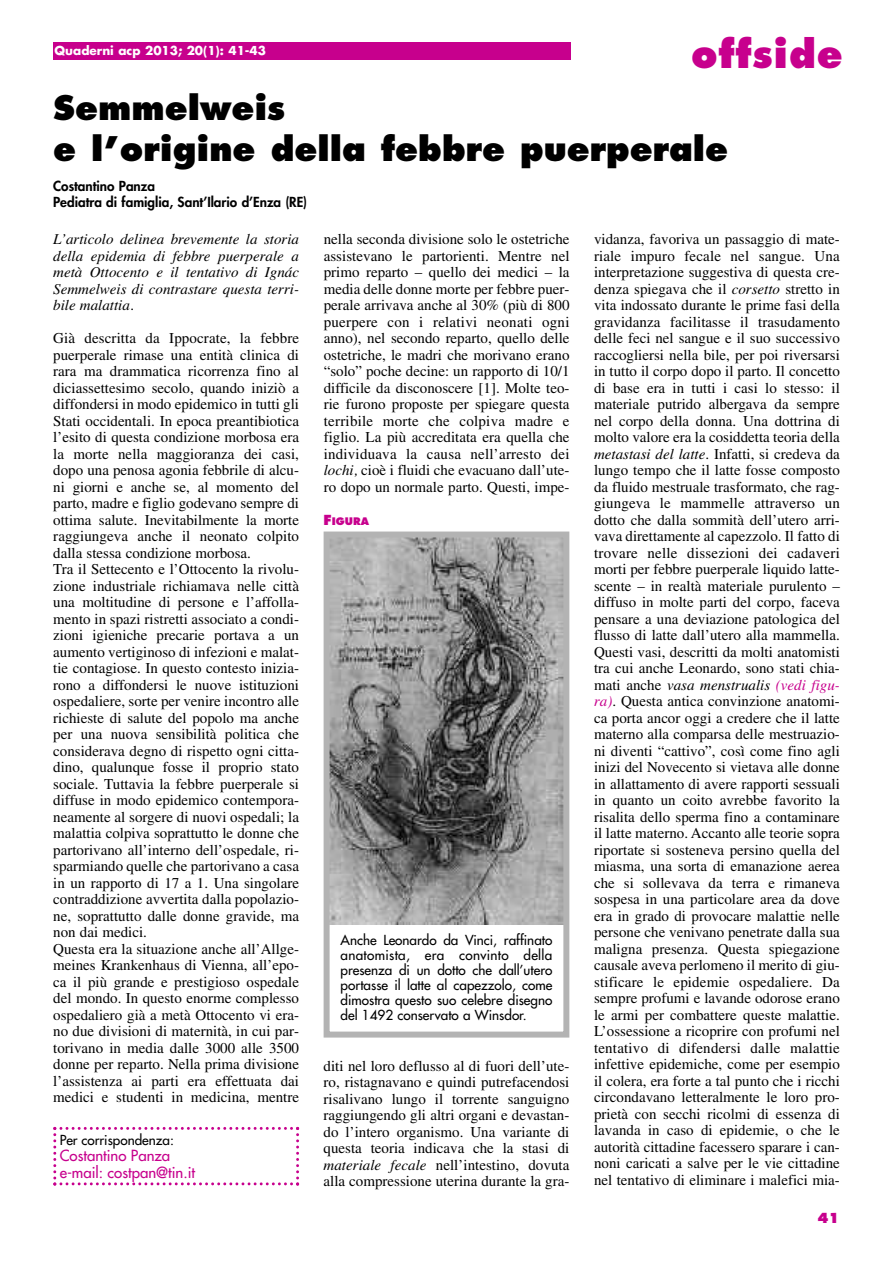
<style>
.page{position:relative;width:893px;height:1263px;background:#fff}
.page>*{position:absolute;margin:0;border:0;box-sizing:border-box;transform-origin:0 0}
.t1{font:800 38.25px "Futura";letter-spacing:.025em;color:#c7008d}
.t2{font:800 33px/40.8px "Futura";color:#000}
.t3{font:15px/16.5px "Times";color:#000;text-align:justify}
.t4{font:italic 15px/16.5px "Times";color:#000;text-align:justify}
.t5{font:15px/16.5px "Futura";color:#c7008d}
.t6{font:13.5px/15px "Futura";color:#000;text-align:justify}
.t7{font:800 13.5px/16.5px "Futura";color:#000}
.t8{font:800 13.5px "Futura";color:#c7008d}
.t9{font:700 12px "Futura";color:#fff}
.t10{font:800 10.2px "Futura";color:#c7008d}
.s1{font-style:italic}
.s2{font-size:13.5px}
.s3{font-style:italic;color:#c7008d}
</style>
<div class="page">
<div style="left:53px;top:43px;width:271px;height:17px;background:#c7008d"></div>
<div style="left:324px;top:43px;width:246px;height:17px;background:#c7008d"></div>
<svg style="left:53px;top:1127px;width:246px;height:59px"></svg>
<img style="left:331px;top:538px;width:231px;height:387px">
<div style="left:324px;top:531px;width:245px;height:506px;border:6px solid #b3b3b3"></div>
<p class="t9" style="left:55px;top:43px;width:213px">Quaderni acp 2013; 20(1): 41-43</p>
<h1 class="t1" style="left:691px;top:31px;width:153px">offside</h1>
<h2 class="t2" style="left:53px;top:88px;width:677px">Semmelweis<br>e l’origine della febbre puerperale</h2>
<p class="t7" style="left:53px;top:177px;width:255px">Costantino Panza<br>Pediatra di famiglia, Sant’Ilario d’Enza (RE)</p>
<p class="t4" style="left:53px;top:231px;width:247px">L’articolo delinea brevemente la storia della epidemia di febbre puerperale a metà Ottocento e il tentativo di Ignác Semmelweis di contrastare questa terri&shy;bile malattia.</p>
<p class="t3" style="left:53px;top:331px;width:247px;text-align:left">Già descritta da Ippocrate, la febbre puerperale rimase una entità clinica di rara ma drammatica ricorrenza fino al diciassettesimo secolo, quando iniziò a diffondersi in modo epidemico in tutti gli Stati occidentali. In epoca preantibiotica l’esito di questa condizione morbosa era la morte nella maggioranza dei casi, dopo una penosa agonia febbrile di alcu&shy;ni giorni e anche se, al momento del parto, madre e figlio godevano sempre di ottima salute. Inevitabilmente la morte raggiungeva anche il neonato colpito dalla stessa condizione morbosa.<br>Tra il Settecento e l’Ottocento la rivolu&shy;zione industriale richiamava nelle città una moltitudine di persone e l’affolla&shy;mento in spazi ristretti associato a condi&shy;zioni igieniche precarie portava a un aumento vertiginoso di infezioni e malat&shy;tie contagiose. In questo contesto inizia&shy;rono a diffondersi le nuove istituzioni ospedaliere, sorte per venire incontro alle richieste di salute del popolo ma anche per una nuova sensibilità politica che considerava degno di rispetto ogni citta&shy;dino, qualunque fosse il proprio stato sociale. Tuttavia la febbre puerperale si diffuse in modo epidemico contempora&shy;neamente al sorgere di nuovi ospedali; la malattia colpiva soprattutto le donne che partorivano all’interno dell’ospedale, ri&shy;sparmiando quelle che partorivano a casa in un rapporto di 17 a 1. Una singolare contraddizione avvertita dalla popolazio&shy;ne, soprattutto dalle donne gravide, ma non dai medici.<br>Questa era la situazione anche all’Allge&shy;meines Krankenhaus di Vienna, all’epo&shy;ca il più grande e prestigioso ospedale del mondo. In questo enorme complesso ospedaliero già a metà Ottocento vi era&shy;no due divisioni di maternità, in cui par&shy;torivano in media dalle 3000 alle 3500 donne per reparto. Nella prima divisione l’assistenza ai parti era effettuata dai medici e studenti in medicina, mentre</p>
<p class="t6" style="left:60px;top:1132px;width:116px">Per corrispondenza:</p>
<p class="t5" style="left:60px;top:1147px;width:137px">Costantino Panza e-mail: costpan@tin.it</p>
<p class="t3" style="left:324px;top:232px;width:247px">nella seconda divisione solo le ostetriche assistevano le partorienti. Mentre nel primo reparto – quello dei medici – la media delle donne morte per febbre puer&shy;perale arrivava anche al 30% (più di 800 puerpere con i relativi neonati ogni anno), nel secondo reparto, quello delle ostetriche, le madri che morivano erano “solo” poche decine: un rapporto di 10/1 difficile da disconoscere [1]. Molte teo&shy;rie furono proposte per spiegare questa terribile morte che colpiva madre e figlio. La più accreditata era quella che individuava la causa nell’arresto dei <span class="s1">lochi,</span> cioè i fluidi che evacuano dall’ute&shy;ro dopo un normale parto. Questi, impe-</p>
<p class="t10" style="left:324px;top:515px;width:47px"><span class="s2">F</span>IGURA</p>
<p class="t6" style="left:341px;top:932px;width:213px">Anche Leonardo da Vinci, raffinato anatomista, era convinto della presenza di un dotto che dall’utero portasse il latte al capezzolo, come dimostra questo suo celebre disegno del 1492 conservato a Winsdor.</p>
<p class="t3" style="left:324px;top:1059px;width:247px">diti nel loro deflusso al di fuori dell’ute&shy;ro, ristagnavano e quindi putrefacendosi risalivano lungo il torrente sanguigno raggiungendo gli altri organi e devastan&shy;do l’intero organismo. Una variante di questa teoria indicava che la stasi di <span class="s1">materiale fecale</span> nell’intestino, dovuta alla compressione uterina durante la gra-</p>
<p class="t3" style="left:594px;top:232px;width:247px">vidanza, favoriva un passaggio di mate&shy;riale impuro fecale nel sangue. Una interpretazione suggestiva di questa cre&shy;denza spiegava che il <span class="s1">corsetto</span> stretto in vita indossato durante le prime fasi della gravidanza facilitasse il trasudamento delle feci nel sangue e il suo successivo raccogliersi nella bile, per poi riversarsi in tutto il corpo dopo il parto. Il concetto di base era in tutti i casi lo stesso: il materiale putrido albergava da sempre nel corpo della donna. Una dottrina di molto valore era la cosiddetta teoria della <span class="s1">metastasi del latte</span>. Infatti, si credeva da lungo tempo che il latte fosse composto da fluido mestruale trasformato, che rag&shy;giungeva le mammelle attraverso un dotto che dalla sommità dell’utero arri&shy;vava direttamente al capezzolo. Il fatto di trovare nelle dissezioni dei cadaveri morti per febbre puerperale liquido latte&shy;scente – in realtà materiale purulento – diffuso in molte parti del corpo, faceva pensare a una deviazione patologica del flusso di latte dall’utero alla mammella.<br>Questi vasi, descritti da molti anatomisti tra cui anche Leonardo, sono stati chia&shy;mati anche <span class="s1">vasa menstrualis</span> <span class="s3">(vedi figu&shy;ra)</span>. Questa antica convinzione anatomi&shy;ca porta ancor oggi a credere che il latte materno alla comparsa delle mestruazio&shy;ni diventi “cattivo”, così come fino agli inizi del Novecento si vietava alle donne in allattamento di avere rapporti sessuali in quanto un coito avrebbe favorito la risalita dello sperma fino a contaminare il latte materno. Accanto alle teorie sopra riportate si sosteneva persino quella del miasma, una sorta di emanazione aerea che si sollevava da terra e rimaneva sospesa in una particolare area da dove era in grado di provocare malattie nelle persone che venivano penetrate dalla sua maligna presenza. Questa spiegazione causale aveva perlomeno il merito di giu&shy;stificare le epidemie ospedaliere. Da sempre profumi e lavande odorose erano le armi per combattere queste malattie.<br>L’ossessione a ricoprire con profumi nel tentativo di difendersi dalle malattie infettive epidemiche, come per esempio il colera, era forte a tal punto che i ricchi circondavano letteralmente le loro pro&shy;prietà con secchi ricolmi di essenza di lavanda in caso di epidemie, o che le autorità cittadine facessero sparare i can&shy;noni caricati a salve per le vie cittadine nel tentativo di eliminare i malefici mia-</p>
<p class="t8" style="left:817px;top:1209px;width:24px">41</p>
</div>
